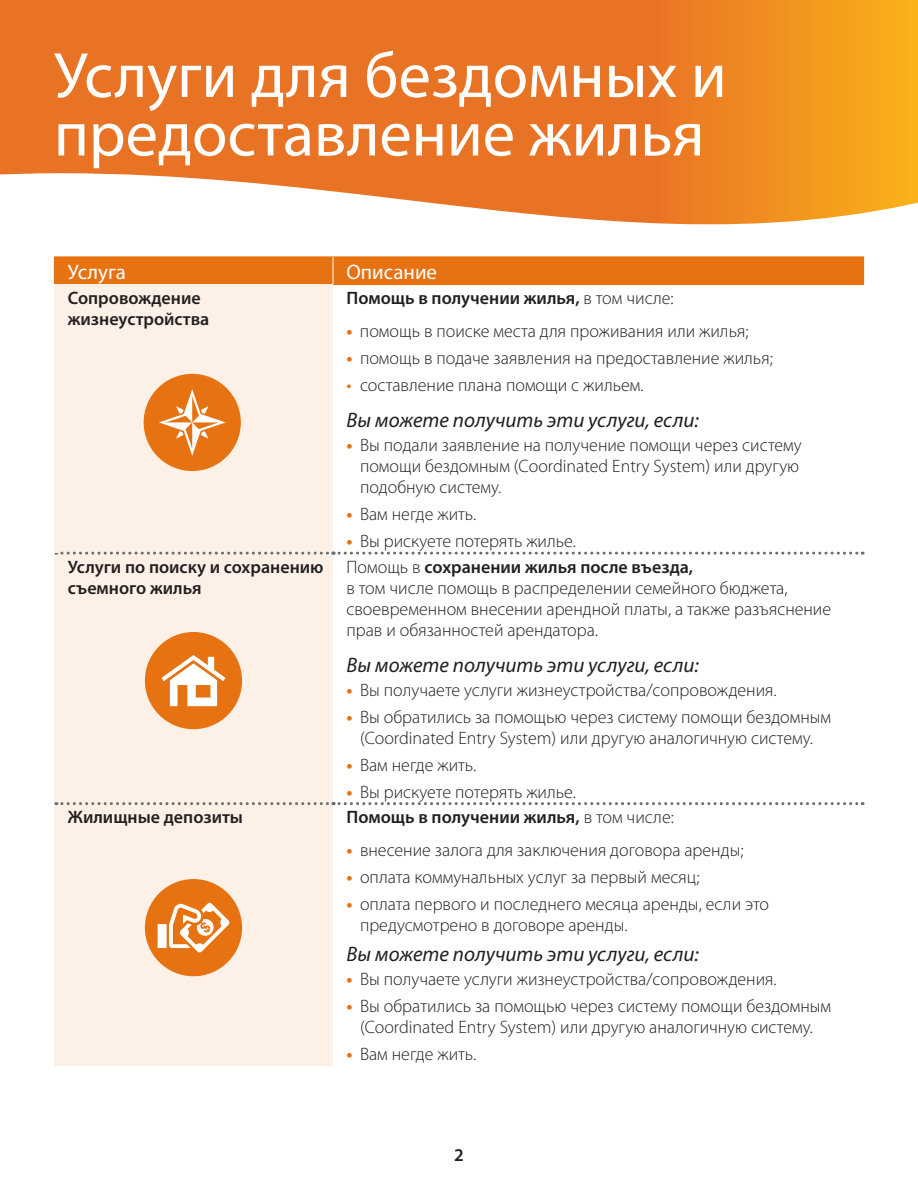
<style>
.page{position:relative;width:918px;height:1188px;background:#fff}
.page>*{position:absolute;margin:0;border:0;box-sizing:border-box;transform-origin:0 0}
.t1{font:64.5px/58.5px "Myriad Pro";color:#fff}
.t2{font:italic 21px "Myriad Pro";color:#231f20}
.t3{font:21px "Myriad Pro";color:#fff}
.t4{font:300 18px/21px "Myriad Pro";color:#231f20}
.t5{font:600 18px/21px "Myriad Pro";color:#231f20}
.s1{font-weight:300}
.s2{font-weight:700;color:#e77212}
.s3{font-weight:400;color:#e77212}
.s4{font-weight:600}
</style>
<div class="page">
<svg style="left:0;top:0;width:918px;height:173px;background:#eb7c22"></svg>
<div style="left:54px;top:553px;width:279px;height:251px;background:#fdf1e7"></div>
<div style="left:54px;top:804px;width:279px;height:262px;background:#fdf1e7"></div>
<svg style="left:0;top:173px;width:918px;height:113px"></svg>
<hr style="left:54px;top:256px;width:279px;height:1px;background:#e77212">
<hr style="left:333px;top:256px;width:531px;height:1px;background:#e77212">
<div style="left:54px;top:257px;width:279px;height:28px;background:#e77212"></div>
<div style="left:333px;top:257px;width:531px;height:28px;background:#e77212"></div>
<div style="left:54px;top:285px;width:279px;height:268px;background:#fdf1e7"></div>
<svg style="left:333px;top:257px;width:1px;height:27px"></svg>
<svg style="left:56px;top:552px;width:807px;height:3px"></svg>
<svg style="left:56px;top:802px;width:807px;height:3px"></svg>
<div style="left:144px;top:374px;width:97px;height:97px;background:#e77212;border-radius:50%"></div>
<svg style="left:159px;top:389px;width:67px;height:67px"></svg>
<div style="left:145px;top:632px;width:97px;height:97px;background:#e77212;border-radius:50%"></div>
<svg style="left:161px;top:655px;width:65px;height:51px"></svg>
<div style="left:145px;top:879px;width:97px;height:97px;background:#e77212;border-radius:50%"></div>
<svg style="left:158px;top:903px;width:72px;height:50px"></svg>
<h2 class="t1" style="left:54px;top:45px;width:674px">Услуги для бездомных и предоставление жилья</h2>
<p class="t3" style="left:68px;top:259px;width:60px">Услуга</p>
<p class="t3" style="left:347px;top:259px;width:92px">Описание</p>
<p class="t5" style="left:68px;top:287px;width:143px">Сопровождение жизнеустройства</p>
<p class="t5" style="left:346px;top:287px;width:329px">Помощь в получении жилья, <span class="s1">в том числе:</span></p>
<p class="t4" style="left:346px;top:320px;width:404px"><span class="s2">•</span> помощь в поиске места для проживания или жилья;</p>
<p class="t4" style="left:346px;top:347px;width:428px"><span class="s2">•</span> помощь в подаче заявления на предоставление жилья;</p>
<p class="t4" style="left:346px;top:374px;width:299px"><span class="s3">•</span> составление плана помощи с жильем.</p>
<p class="t2" style="left:346px;top:407px;width:354px">Вы можете получить эти услуги, если:</p>
<p class="t4" style="left:360px;top:434px;width:443px;text-indent:-14px"><span class="s2">•</span> Вы подали заявление на получение помощи через систему помощи бездомным (Coordinated Entry System) или другую подобную систему.</p>
<p class="t4" style="left:346px;top:503px;width:131px"><span class="s2">•</span> Вам негде жить.</p>
<p class="t4" style="left:346px;top:530px;width:231px"><span class="s2">•</span> Вы рискуете потерять жилье.</p>
<p class="t5" style="left:68px;top:556px;width:257px">Услуги по поиску и сохранению съемного жилья</p>
<p class="t4" style="left:346px;top:556px;width:486px">Помощь в <span class="s4">сохранении жилья после въезда,<br></span>в том числе помощь в распределении семейного бюджета, своевременном внесении арендной платы, а также разъяснение прав и обязанностей арендатора.</p>
<p class="t2" style="left:346px;top:652px;width:354px">Вы можете получить эти услуги, если:</p>
<p class="t4" style="left:346px;top:679px;width:432px"><span class="s2">•</span> Вы получаете услуги жизнеустройства/сопровождения.</p>
<p class="t4" style="left:346px;top:706px;width:486px;text-align:center"><span class="s2">•</span> Вы обратились за помощью через систему помощи бездомным (Coordinated Entry System) или другую аналогичную систему.</p>
<p class="t4" style="left:346px;top:754px;width:131px"><span class="s2">•</span> Вам негде жить.</p>
<p class="t4" style="left:346px;top:781px;width:231px"><span class="s2">•</span> Вы рискуете потерять жилье.</p>
<p class="t5" style="left:68px;top:806px;width:177px">Жилищные депозиты</p>
<p class="t5" style="left:346px;top:806px;width:329px">Помощь в получении жилья, <span class="s1">в том числе:</span></p>
<p class="t4" style="left:346px;top:839px;width:399px"><span class="s2">•</span> внесение залога для заключения договора аренды;</p>
<p class="t4" style="left:346px;top:866px;width:355px"><span class="s2">•</span> оплата коммунальных услуг за первый месяц;</p>
<p class="t4" style="left:360px;top:893px;width:411px;text-indent:-14px"><span class="s2">•</span> оплата первого и последнего месяца аренды, если это предусмотрено в договоре аренды.</p>
<p class="t2" style="left:346px;top:941px;width:354px">Вы можете получить эти услуги, если:</p>
<p class="t4" style="left:346px;top:968px;width:432px"><span class="s2">•</span> Вы получаете услуги жизнеустройства/сопровождения.</p>
<p class="t4" style="left:346px;top:995px;width:486px;text-align:center"><span class="s2">•</span> Вы обратились за помощью через систему помощи бездомным (Coordinated Entry System) или другую аналогичную систему.</p>
<p class="t4" style="left:346px;top:1043px;width:131px"><span class="s2">•</span> Вам негде жить.</p>
<p class="t5" style="left:454px;top:1144px;width:11px">2</p>
</div>
